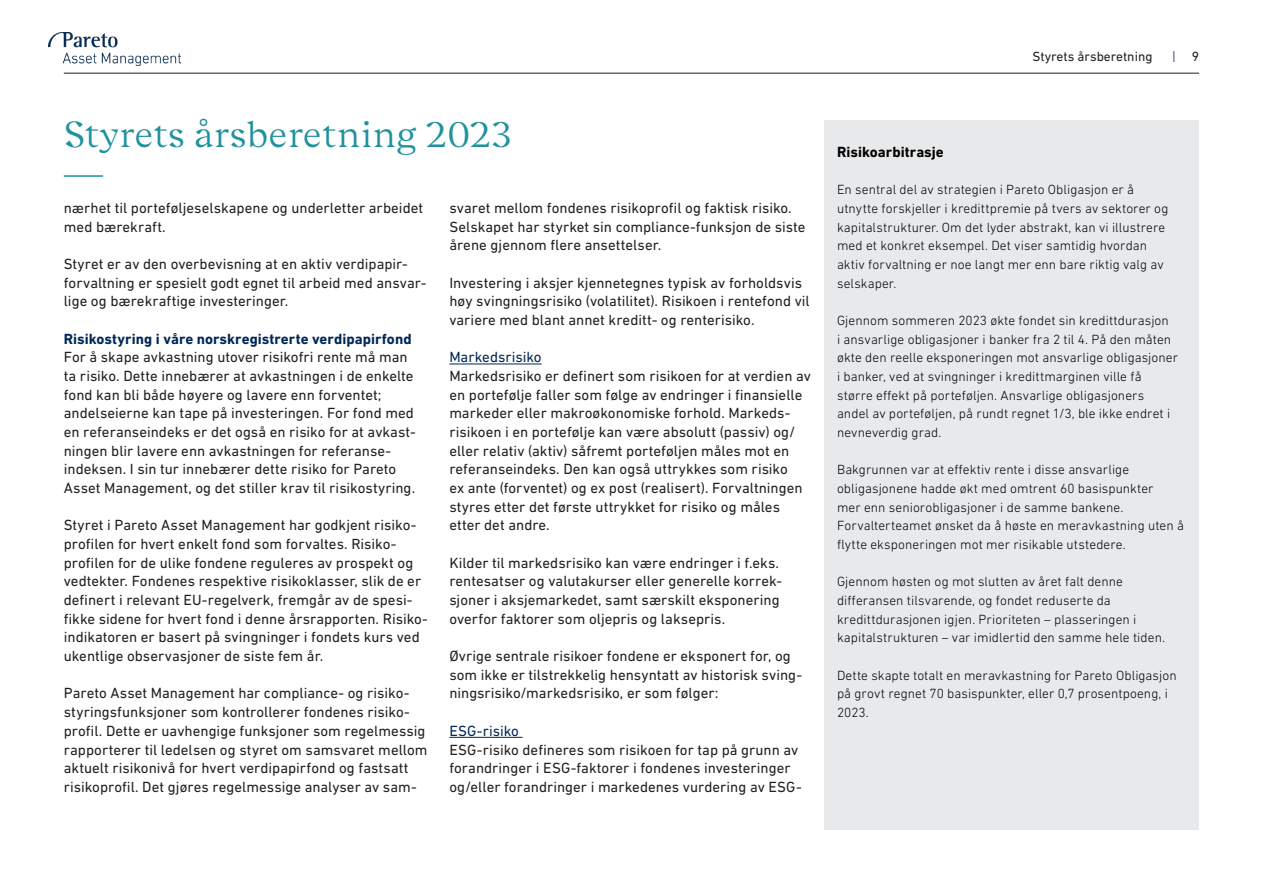
<style>
.page{position:relative;width:1263px;height:893px;background:#fff}
.page>*{position:absolute;margin:0;border:0;box-sizing:border-box;transform-origin:0 0}
.Tittel{font:300 36px "Beirut Display";color:#20929d}
.Brødtekst_uten_innrykk_2{font:15px/18.6px "DIN Next LT Pro";color:#231f20}
.Brødtekst_uten_innrykk_2-2{font:700 15px "DIN Next LT Pro";letter-spacing:.005em;color:#002856}
.Brødtekst_uten_innrykk_2-3{font:15px "DIN Next LT Pro";letter-spacing:-.005em;color:#002856}
.Brødtekst_uten_innrykk_2-4{font:700 15px "DIN Next LT Pro";letter-spacing:.005em;color:#000}
.Brødtekst_uten_innrykk_2-5{font:300 13.5px/18.6px "DIN Next LT Pro";letter-spacing:.005em;color:#000}
.t1{font:13.5px "DIN Next LT Pro";color:#231f20}
</style>
<div class="page">
<hr style="left:64px;top:73px;width:1135px;height:1px;background:#231f20">
<img style="left:49px;top:33px;width:131px;height:32px">
<hr style="left:449px;top:364px;width:93px;height:1px;background:#002856">
<hr style="left:449px;top:737px;width:73px;height:1px;background:#002856">
<div style="left:824px;top:120px;width:375px;height:709px;background:#e8e9eb"></div>
<hr style="left:64px;top:175px;width:39px;height:2px;background:#20929d">
<p class="Tittel" style="left:64px;top:108px;width:450px">Styrets årsberetning 2023</p>
<p class="Brødtekst_uten_innrykk_2" style="left:64px;top:199px;width:361px">nærhet til porteføljeselskapene og underletter arbeidet med bærekraft.</p>
<p class="Brødtekst_uten_innrykk_2" style="left:64px;top:255px;width:364px">Styret er av den overbevisning at en aktiv verdipapir&shy;forvaltning er spesielt godt egnet til arbeid med ansvar&shy;lige og bærekraftige investeringer.</p>
<p class="Brødtekst_uten_innrykk_2-2" style="left:64px;top:330px;width:349px">Risikostyring i våre norskregistrerte verdipapirfond</p>
<p class="Brødtekst_uten_innrykk_2" style="left:64px;top:348px;width:353px">For å skape avkastning utover risikofri rente må man ta risiko. Dette innebærer at avkastningen i de enkelte fond kan bli både høyere og lavere enn forventet; andelseierne kan tape på investeringen. For fond med en referanseindeks er det også en risiko for at avkast&shy;ningen blir lavere enn avkastningen for referanse&shy;indeksen. I sin tur innebærer dette risiko for Pareto Asset Management, og det stiller krav til risikostyring.</p>
<p class="Brødtekst_uten_innrykk_2" style="left:64px;top:516px;width:366px">Styret i Pareto Asset Management har godkjent risiko&shy;profilen for hvert enkelt fond som forvaltes. Risiko&shy;profilen for de ulike fondene reguleres av prospekt og vedtekter. Fondenes respektive risikoklasser, slik de er definert i relevant EU-regelverk, fremgår av de spesi&shy;fikke sidene for hvert fond i denne årsrapporten. Risiko&shy;indikatoren er basert på svingninger i fondets kurs ved ukentlige observasjoner de siste fem år.</p>
<p class="Brødtekst_uten_innrykk_2" style="left:64px;top:684px;width:365px">Pareto Asset Management har compliance- og risiko&shy;styringsfunksjoner som kontrollerer fondenes risiko&shy;profil. Dette er uavhengige funksjoner som regelmessig rapporterer til ledelsen og styret om samsvaret mellom aktuelt risikonivå for hvert verdipapirfond og fastsatt risikoprofil. Det gjøres regelmessige analyser av sam-</p>
<p class="Brødtekst_uten_innrykk_2" style="left:449px;top:199px;width:358px">svaret mellom fondenes risikoprofil og faktisk risiko.<br>Selskapet har styrket sin compliance-funksjon de siste årene gjennom flere ansettelser.</p>
<p class="Brødtekst_uten_innrykk_2" style="left:449px;top:273px;width:362px">Investering i aksjer kjennetegnes typisk av forholdsvis høy svingningsrisiko (volatilitet). Risikoen i rentefond vil variere med blant annet kreditt- og renterisiko.</p>
<p class="Brødtekst_uten_innrykk_2-3" style="left:449px;top:349px;width:94px">Markedsrisiko</p>
<p class="Brødtekst_uten_innrykk_2" style="left:449px;top:367px;width:363px">Markedsrisiko er definert som risikoen for at verdien av en portefølje faller som følge av endringer i finansielle markeder eller makroøkonomiske forhold. Markeds&shy;risikoen i en portefølje kan være absolutt (passiv) og/ eller relativ (aktiv) såfremt porteføljen måles mot en referanseindeks. Den kan også uttrykkes som risiko<br>ex ante (forventet) og ex post (realisert). Forvaltningen styres etter det første uttrykket for risiko og måles etter det andre.</p>
<p class="Brødtekst_uten_innrykk_2" style="left:449px;top:553px;width:334px">Kilder til markedsrisiko kan være endringer i f.eks. rentesatser og valutakurser eller generelle korrek&shy;sjoner i aksjemarkedet, samt særskilt eksponering overfor faktorer som oljepris og laksepris.</p>
<p class="Brødtekst_uten_innrykk_2" style="left:449px;top:647px;width:354px">Øvrige sentrale risikoer fondene er eksponert for, og som ikke er tilstrekkelig hensyntatt av historisk sving&shy;ningsrisiko/markedsrisiko, er som følger:</p>
<p class="Brødtekst_uten_innrykk_2-3" style="left:449px;top:722px;width:71px">ESG-risiko</p>
<p class="Brødtekst_uten_innrykk_2" style="left:449px;top:740px;width:354px">ESG-risiko defineres som risikoen for tap på grunn av forandringer i ESG-faktorer i fondenes investeringer og/eller forandringer i markedenes vurdering av ESG-</p>
<p class="t1" style="left:1032px;top:49px;width:121px">Styrets årsberetning</p>
<p class="t1" style="left:1192px;top:49px;width:9px">9</p>
<p class="Brødtekst_uten_innrykk_2-4" style="left:837px;top:143px;width:108px">Risikoarbitrasje</p>
<p class="Brødtekst_uten_innrykk_2-5" style="left:837px;top:180px;width:333px">En sentral del av strategien i Pareto Obligasjon er å utnytte forskjeller i kredittpremie på tvers av sektorer og kapitalstrukturer. Om det lyder abstrakt, kan vi illustrere med et konkret eksempel. Det viser samtidig hvordan aktiv forvaltning er noe langt mer enn bare riktig valg av selskaper.</p>
<p class="Brødtekst_uten_innrykk_2-5" style="left:837px;top:311px;width:343px">Gjennom sommeren 2023 økte fondet sin kredittdurasjon<br>i ansvarlige obligasjoner i banker fra 2 til 4. På den måten økte den reelle eksponeringen mot ansvarlige obligasjoner i banker, ved at svingninger i kredittmarginen ville få større effekt på porteføljen. Ansvarlige obligasjoners andel av porteføljen, på rundt regnet 1/3, ble ikke endret i nevneverdig grad.</p>
<p class="Brødtekst_uten_innrykk_2-5" style="left:837px;top:460px;width:348px">Bakgrunnen var at effektiv rente i disse ansvarlige obligasjonene hadde økt med omtrent 60 basispunkter<br>mer enn seniorobligasjoner i de samme bankene.<br>Forvalterteamet ønsket da å høste en meravkastning uten å flytte eksponeringen mot mer risikable utstedere.</p>
<p class="Brødtekst_uten_innrykk_2-5" style="left:837px;top:572px;width:330px">Gjennom høsten og mot slutten av året falt denne differansen tilsvarende, og fondet reduserte da kredittdurasjonen igjen. Prioriteten – plasseringen i kapitalstrukturen – var imidlertid den samme hele tiden.</p>
<p class="Brødtekst_uten_innrykk_2-5" style="left:837px;top:666px;width:341px">Dette skapte totalt en meravkastning for Pareto Obligasjon på grovt regnet 70 basispunkter, eller 0,7 prosentpoeng, i<br>2023.</p>
</div>
